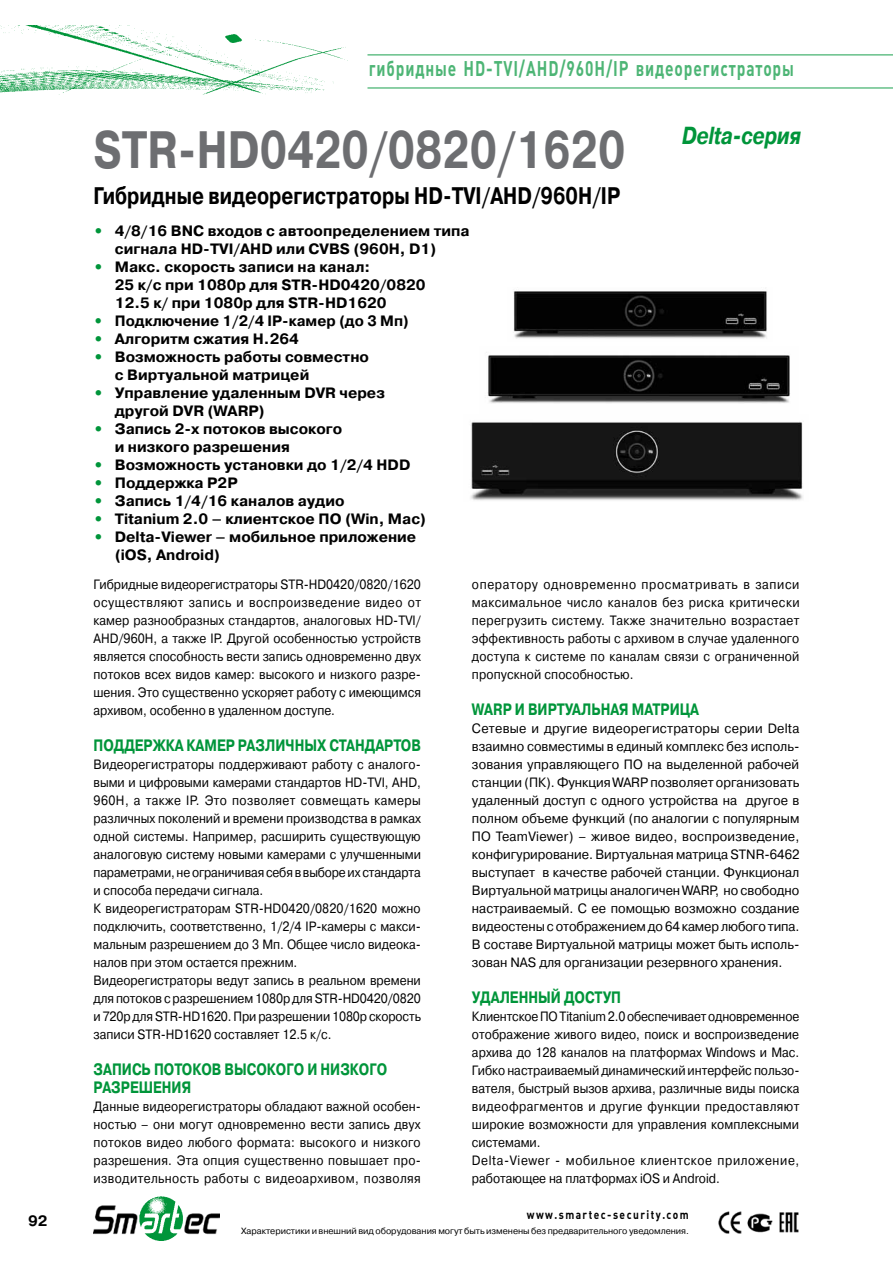
<style>
.page{position:relative;width:893px;height:1263px;background:#fff}
.page>*{position:absolute;margin:0;border:0;box-sizing:border-box;transform-origin:0 0}
.t1{font:700 52.5px "Pragmatica C";color:#6d6e71;scale:.8 1}
.t2{font:700 24px "Pragmatica C";color:#000;scale:.8 1}
.t3{font:italic 700 24px "Pragmatica";color:#00953a;scale:.8 1}
.t4{font:700 21px "Plumb";letter-spacing:.055em;color:#4db575;scale:.74 1}
.t5{font:700 16.5px "Pragmatica C";color:#00953a;scale:.8 1}
.t6{font:700 15px/18px "Pragmatica C";color:#000}
.t7{font:13.5px/18px "Pragmatica C";color:#000;text-align:justify;scale:.9 1}
.t8{font:13.5px/18px "Pragmatica C";color:#000;text-align:justify;scale:.95 1}
.t9{font:700 12px "Plumb";letter-spacing:.145em;color:#000;scale:.85 1}
.t10{font:9px "Pragmatica C";letter-spacing:-.005em;color:#000}
.s1{color:#00953a}
</style>
<div class="page">
<img style="left:0;top:26px;width:348px;height:69px">
<img style="left:94px;top:1196px;width:125px;height:45px">
<img style="left:138px;top:1197px;width:46px;height:43px">
<img style="left:718px;top:1211px;width:81px;height:22px">
<img style="left:513px;top:291px;width:254px;height:48px">
<img style="left:488px;top:355px;width:302px;height:48px">
<img style="left:470px;top:421px;width:333px;height:80px">
<hr style="left:367px;top:54px;width:526px;height:2px;background:#66c089">
<hr style="left:367px;top:87px;width:526px;height:2px;background:#66c089">
<p class="t6" style="left:28px;top:1212px;width:21px">92</p>
<h3 class="t4" style="left:369px;top:57px;width:576px">гибридные HD-TVI/AHD/960H/IP видеорегистраторы</h3>
<h1 class="t1" style="left:94px;top:121px;width:667px">STR-HD0420/0820/1620</h1>
<h2 class="t3" style="left:682px;top:122px;width:150px">Delta-серия</h2>
<h2 class="t2" style="left:94px;top:182px;width:660px">Гибридные видеорегистраторы HD-TVI/AHD/960H/IP</h2>
<p class="t6" style="left:115px;top:222px;width:356px;text-indent:-21px"><span class="s1">•</span> 4/8/16 BNC входов с автоопределением типа сигнала HD-TVI/AHD или CVBS (960Н, D1)</p>
<p class="t6" style="left:115px;top:258px;width:312px;text-indent:-21px"><span class="s1">•</span> Макс. скорость записи на канал:<br>25 к/с при 1080p для STR-HD0420/0820<br>12.5 к/ при 1080p для STR-HD1620</p>
<p class="t6" style="left:94px;top:312px;width:317px"><span class="s1">•</span> Подключение 1/2/4 IP-камер (до 3 Мп)</p>
<p class="t6" style="left:94px;top:330px;width:207px"><span class="s1">•</span> Алгоритм сжатия H.264</p>
<p class="t6" style="left:115px;top:348px;width:256px;text-indent:-21px"><span class="s1">•</span> Возможность работы совместно с Виртуальной матрицей</p>
<p class="t6" style="left:115px;top:384px;width:272px;text-indent:-21px"><span class="s1">•</span> Управление удаленным DVR через другой DVR (WARP)</p>
<p class="t6" style="left:115px;top:420px;width:229px;text-indent:-21px"><span class="s1">•</span> Запись 2-х потоков высокого и низкого разрешения</p>
<p class="t6" style="left:94px;top:456px;width:318px"><span class="s1">•</span> Возможность установки до 1/2/4 HDD</p>
<p class="t6" style="left:94px;top:474px;width:146px"><span class="s1">•</span> Поддержка P2P</p>
<p class="t6" style="left:94px;top:492px;width:252px"><span class="s1">•</span> Запись 1/4/16 каналов аудио</p>
<p class="t6" style="left:94px;top:510px;width:334px"><span class="s1">•</span> Titanium 2.0 – клиентское ПО (Win, Mac)</p>
<p class="t6" style="left:115px;top:528px;width:303px;text-indent:-21px"><span class="s1">•</span> Delta-Viewer – мобильное приложение (iOS, Android)</p>
<p class="t7" style="left:94px;top:575px;width:365px">Гибридные видеорегистраторы STR-HD0420/0820/1620 осуществляют запись и воспроизведение видео от камер разнообразных стандартов, аналоговых HD-TVI/ AHD/960H, а также IP. Другой особенностью устройств является способность вести запись одновременно двух потоков всех видов камер: высокого и низкого разре&shy;шения. Это существенно ускоряет работу с имеющимся архивом, особенно в удаленном доступе.</p>
<p class="t5" style="left:94px;top:736px;width:39px">Поддержка</p>
<p class="t5" style="left:187px;top:736px;width:13px">камер</p>
<p class="t5" style="left:238px;top:736px;width:228px">различных стандартов</p>
<p class="t7" style="left:94px;top:755px;width:365px;text-align:left">Видеорегистраторы поддерживают работу с аналого&shy;выми и цифровыми камерами стандартов HD-TVI, AHD, 960H, а также IP. Это позволяет совмещать камеры различных поколений и времени производства в рамках одной системы. Например, расширить существующую аналоговую систему новыми камерами с улучшенными параметрами, не ограничивая себя в выборе их стандарта и способа передачи сигнала.<br>К видеорегистраторам STR-HD0420/0820/1620 можно подключить, соответственно, 1/2/4 IP-камеры с макси&shy;мальным разрешением до 3 Мп. Общее число видеока&shy;налов при этом остается прежним.<br>Видеорегистраторы ведут запись в реальном времени для потоков с разрешением 1080р для STR-HD0420/0820 и 720р для STR-HD1620. При разрешении 1080р скорость записи STR-HD1620 составляет 12.5 к/с.</p>
<p class="t5" style="left:94px;top:1060px;width:26px">Запис</p>
<p class="t5" style="left:142px;top:1060px;width:118px">ь потоков выс</p>
<p class="t5" style="left:256px;top:1060px;width:165px">окого и низкого</p>
<p class="t5" style="left:94px;top:1078px;width:12px">разре</p>
<p class="t5" style="left:139px;top:1078px;width:67px">шения</p>
<p class="t7" style="left:94px;top:1097px;width:365px">Данные видеорегистраторы обладают важной особен&shy;ностью – они могут одновременно вести запись двух потоков видео любого формата: высокого и низкого разрешения. Эта опция существенно повышает про&shy;изводительность работы с видеоархивом, позволяя</p>
<p class="t7" style="left:472px;top:575px;width:365px">оператору одновременно просматривать в записи максимальное число каналов без риска критически перегрузить систему. Также значительно возрастает эффективность работы с архивом в случае удаленного доступа к системе по каналам связи с ограниченной пропускной способностью.</p>
<p class="t5" style="left:472px;top:700px;width:249px">WARP и Виртуальная матрица</p>
<p class="t8" style="left:472px;top:719px;width:346px">Сетевые и другие видеорегистраторы серии Delta взаимно совместимы в единый комплекс без исполь&shy;зования управляющего ПО на выделенной рабочей станции (ПК). Функция WARP позволяет организовать удаленный доступ с одного устройства на другое в полном объеме функций (по аналогии с популярным ПО TeamViewer) – живое видео, воспроизведение, конфигурирование. Виртуальная матрица STNR-6462 выступает в качестве рабочей станции. Функционал Виртуальной матрицы аналогичен WARP, но свободно настраиваемый. С ее помощью возможно создание видеостены с отображением до 64 камер любого типа.<br>В составе Виртуальной матрицы может быть исполь&shy;зован NAS для организации резервного хранения.</p>
<p class="t5" style="left:472px;top:988px;width:185px">Удаленны й доступ</p>
<p class="t7" style="left:472px;top:1007px;width:365px;text-align:left">Клиентское ПО Titanium 2.0 обеспечивает одновременное отображение живого видео, поиск и воспроизведение архива до 128 каналов на платформах Windows и Mac.<br>Гибко настраиваемый динамический интерфейс пользо&shy;вателя, быстрый вызов архива, различные виды поиска видеофрагментов и другие функции предоставляют широкие возможности для управления комплексными системами.<br>Deltа-Viewer - мобильное клиентское приложение, работающее на платформах iOS и Android.</p>
<p class="t9" style="left:527px;top:1207px;width:192px">www.smartec-security.com</p>
<p class="t10" style="left:241px;top:1226px;width:449px">Характеристики и внешний вид оборудования могут быть изменены без предварительного уведомления.</p>
</div>
